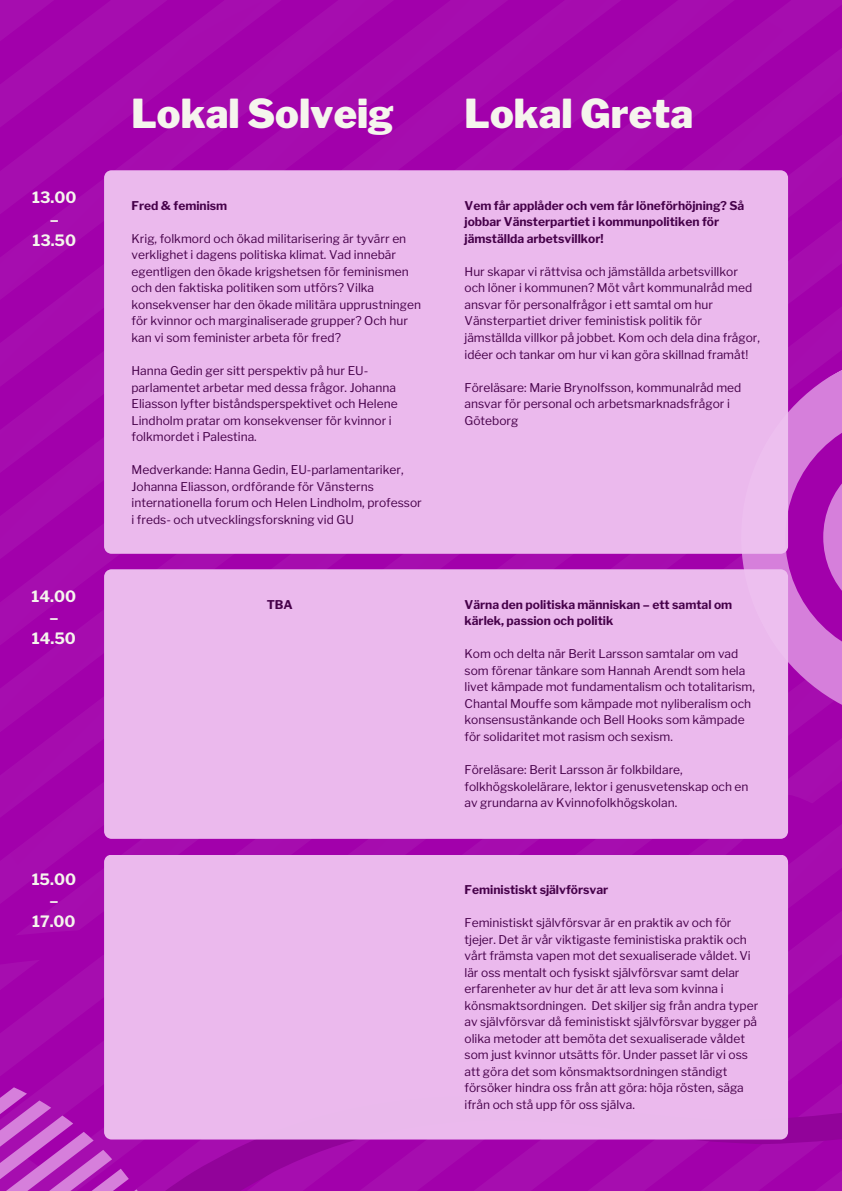
<style>
.page{position:relative;width:842px;height:1191px;background:#fff}
.page>*{position:absolute;margin:0;border:0;box-sizing:border-box;transform-origin:0 0}
.t1{font:900 39.6px "Libre Franklin";color:#f5f5ed}
.t2{font:700 15.5px/21.2px "Libre Franklin";color:#f5f5ed;text-align:center}
.t3{font:12px/16.5px "Libre Franklin";color:#46014a}
.t4{font:700 12px/16.5px "Libre Franklin";color:#46014a}
</style>
<div class="page">
<div style="left:0;top:0;width:842px;height:1190px;background:#a60cae"></div>
<svg style="left:56px;top:1020px;width:786px;height:170px"></svg>
<svg style="left:714px;top:320px;width:128px;height:434px"></svg>
<svg style="left:785px;top:412px;width:57px;height:249px"></svg>
<svg style="left:0;top:1059px;width:194px;height:131px"></svg>
<div style="left:104px;top:170px;width:684px;height:383px;background:#ebb9ed"></div>
<div style="left:104px;top:569px;width:684px;height:269px;background:#ebb9ed"></div>
<div style="left:104px;top:854px;width:684px;height:285px;background:#ebb9ed"></div>
<p class="t2" style="left:32px;top:187px;width:46px">13.00 –<br>13.50</p>
<h1 class="t2" style="left:32px;top:585px;width:46px">14.00 –<br>14.50</h1>
<h1 class="t2" style="left:32px;top:868px;width:46px">15.00 –<br>17.00</h1>
<h4 class="t1" style="left:131px;top:89px;width:264px">Lokal Solveig</h4>
<p class="t1" style="left:465px;top:89px;width:230px">Lokal Greta</p>
<p class="t4" style="left:131px;top:197px;width:97px">Fred &amp; feminism</p>
<h2 class="t3" style="left:131px;top:230px;width:291px">Krig, folkmord och ökad militarisering är tyvärr en verklighet i dagens politiska klimat. Vad innebär egentligen den ökade krigshetsen för feminismen och den faktiska politiken som utförs? Vilka konsekvenser har den ökade militära upprustningen för kvinnor och marginaliserade grupper? Och hur kan vi som feminister arbeta för fred?</h2>
<h4 class="t3" style="left:131px;top:362px;width:268px">Hanna Gedin ger sitt perspektiv på hur EU&shy;parlamentet arbetar med dessa frågor. Johanna Eliasson lyfter biståndsperspektivet och Helene Lindholm pratar om konsekvenser för kvinnor i folkmordet i Palestina.</h4>
<p class="t3" style="left:131px;top:461px;width:292px">Medverkande: Hanna Gedin, EU-parlamentariker,<br>Johanna Eliasson, ordförande för Vänsterns internationella forum och Helen Lindholm, professor</p>
<p class="t3" style="left:131px;top:511px;width:224px">i freds- och utvecklingsforskning vid GU</p>
<p class="t4" style="left:267px;top:596px;width:28px">TBA</p>
<p class="t4" style="left:465px;top:197px;width:281px">Vem får applåder och vem får löneförhöjning? Så jobbar Vänsterpartiet i kommunpolitiken för jämställda arbetsvillkor!</p>
<p class="t3" style="left:465px;top:263px;width:297px">Hur skapar vi rättvisa och jämställda arbetsvillkor och löner i kommunen? Möt vårt kommunalråd med ansvar för personalfrågor i ett samtal om hur Vänsterpartiet driver feministisk politik för jämställda villkor på jobbet. Kom och dela dina frågor, idéer och tankar om hur vi kan göra skillnad framåt!</p>
<p class="t3" style="left:465px;top:379px;width:278px">Föreläsare: Marie Brynolfsson, kommunalråd med ansvar för personal och arbetsmarknadsfrågor i<br>Göteborg</p>
<h3 class="t4" style="left:465px;top:596px;width:269px">Värna den politiska människan – ett samtal om kärlek, passion och politik</h3>
<h4 class="t3" style="left:465px;top:645px;width:292px">Kom och delta när Berit Larsson samtalar om vad som förenar tänkare som Hannah Arendt som hela livet kämpade mot fundamentalism och totalitarism, Chantal Mouffe som kämpade mot nyliberalism och konsensustänkande och Bell Hooks som kämpade för solidaritet mot rasism och sexism.</h4>
<p class="t3" style="left:465px;top:761px;width:286px">Föreläsare: Berit Larsson är folkbildare, folkhögskolelärare, lektor i genusvetenskap och en av grundarna av Kvinnofolkhögskolan.</p>
<p class="t4" style="left:465px;top:881px;width:145px">Feministiskt självförsvar</p>
<h2 class="t3" style="left:465px;top:914px;width:295px">Feministiskt självförsvar är en praktik av och för tjejer. Det är vår viktigaste feministiska praktik och vårt främsta vapen mot det sexualiserade våldet. Vi lär oss mentalt och fysiskt självförsvar samt delar erfarenheter av hur det är att leva som kvinna i könsmaktsordningen. Det skiljer sig från andra typer av självförsvar då feministiskt självförsvar bygger på olika metoder att bemöta det sexualiserade våldet som just kvinnor utsätts för. Under passet lär vi oss att göra det som könsmaktsordningen ständigt försöker hindra oss från att göra: höja rösten, säga ifrån och stå upp för oss själva.</h2>
</div>
